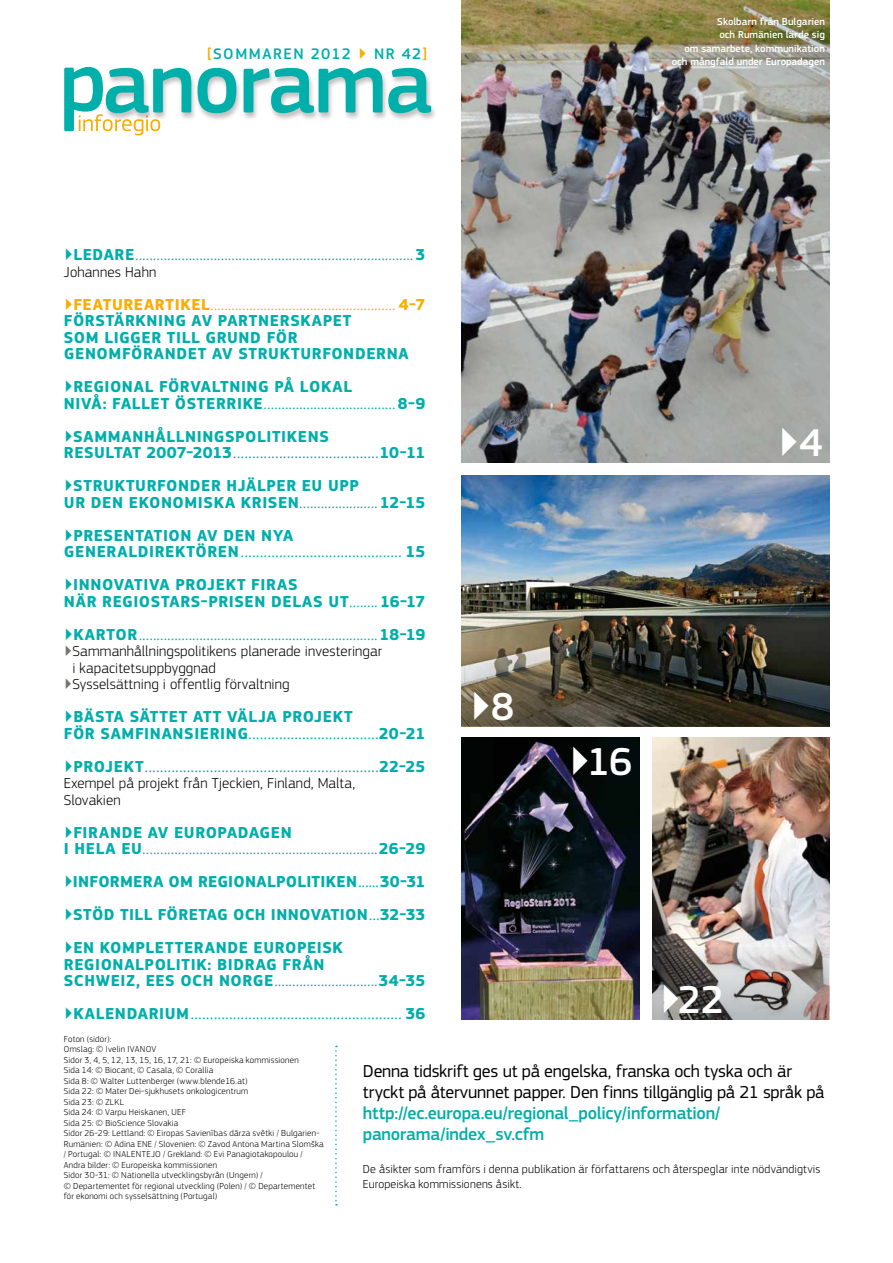
<style>
.page{position:relative;width:893px;height:1263px;background:#fff}
.page>*{position:absolute;margin:0;border:0;box-sizing:border-box;transform-origin:0 0}
.t1{font:500 40.5px "PF Square Sans Pro";color:#fff}
.t2{font:300 21px "PF Square Sans Pro";color:#00aeaa}
.t3{font:300 19.5px "PF Square Sans Pro";color:#00aeaa}
.t4{font:300 19.5px "PF Square Sans Pro";color:#f8ae00}
.t5{font:18px/21px "PF Square Sans Pro";letter-spacing:-.015em;color:#000}
.t6{font:500 18px/21px "PF Square Sans Pro";letter-spacing:-.01em;color:#00aeaa}
.t7{font:700 16.5px/16.5px "PF Square Sans Pro";letter-spacing:.035em;color:#00aeaa}
.t8{font:500 15.9px "PF Square Sans Pro";letter-spacing:.095em;color:#00aeaa}
.t9{font:300 15px/16.5px "PF Square Sans Pro";letter-spacing:.005em;color:#000}
.t10{font:300 12px/15px "PF Square Sans Pro";letter-spacing:.015em;color:#000}
.t11{font:500 10.5px/13.5px "PF Square Sans Pro";color:#fff;text-align:right}
.t12{font:300 9px/10.5px "PF Square Sans Pro";letter-spacing:.025em;color:#000}
.s1{color:#f8ae00}
.s2{font-weight:700;font-size:16.5px}
.s3{font-weight:300;font-size:19.5px}
.s4{color:#73766e}
.s5{font-weight:300;font-size:21px}
</style>
<div class="page">
<svg style="left:335px;top:1046px;width:2px;height:159px"></svg>
<div style="left:103px;top:67px;width:335px;height:55px;background:#000;opacity:.25"></div>
<svg style="left:64px;top:67px;width:367px;height:68px"></svg>
<img style="left:461px;top:0;width:368px;height:463px">
<img style="left:461px;top:738px;width:178px;height:281px">
<img style="left:652px;top:738px;width:177px;height:209px">
<svg style="left:652px;top:947px;width:177px;height:72px;background:#918a88"></svg>
<img style="left:462px;top:475px;width:368px;height:177px">
<svg style="left:461px;top:652px;width:369px;height:74px;background:#423f34"></svg>
<h3 class="t8" style="left:207px;top:45px;width:221px"><span class="s1">[</span>sommaren 2012 <span class="s1">▶</span> Nr 42<span class="s1">]</span></h3>
<p class="t11" style="left:672px;top:15px;width:155px">Skolbarn från Bulgarien<br>och Rumänien lärde sig<br>om samarbete, kommunikation och mångfald under Europadagen</p>
<h3 class="t3" style="left:64px;top:242px;width:363px"><span class="s2">▶LEDARE</span>..............................................................................<span class="s2">3</span></h3>
<h3 class="t9" style="left:64px;top:263px;width:94px">Johannes Hahn</h3>
<h3 class="t4" style="left:64px;top:292px;width:363px"><span class="s2">▶FEATUREARTIKEL</span>.................................................... <span class="s2">4-7</span></h3>
<h3 class="t7" style="left:64px;top:313px;width:346px">FÖRSTÄRKNING AV PARTNERSKAPET<br>SOM LIGGER TILL GRUND FÖR<br>GENOMFÖRANDET AV STRUKTURFONDERNA</h3>
<h3 class="t7" style="left:64px;top:379px;width:286px">▶REGIONAL FÖRVALTNING PÅ LOKAL</h3>
<h3 class="t3" style="left:64px;top:391px;width:363px"><span class="s2">NIVÅ: FALLET ÖSTERRIKE</span>.....................................<span class="s2">8-9</span></h3>
<h3 class="t7" style="left:64px;top:428px;width:267px">▶SAMMANHÅLLNINGSPOLITIKENS</h3>
<h2 class="t2" style="left:64px;top:439px;width:363px"><span class="s2">RESULTAT 2007-2013</span>......................................<span class="s2">10-11</span></h2>
<h3 class="t7" style="left:64px;top:478px;width:363px">▶STRUKTURFONDER HJÄLPER EU UPP<br>UR DEN EKONOMISKA KRISEN<span class="s3">......................</span>12-15</h3>
<h3 class="t7" style="left:64px;top:527px;width:231px">▶PRESENTATION AV DEN NYA</h3>
<h2 class="t2" style="left:64px;top:538px;width:363px"><span class="s2">GENERALDIREKTÖREN</span>.......................................... <span class="s2">15</span></h2>
<h3 class="t7" style="left:64px;top:577px;width:363px">▶INNOVATIVA PROJEKT FIRAS<br>NÄR REGIOSTARS-PRISEN DELAS UT<span class="s3">........</span>16-17</h3>
<h3 class="t7" style="left:64px;top:626px;width:22px">▶KARTOR</h3>
<h3 class="t3" style="left:139px;top:622px;width:288px">...................................................................<span class="s2">18-19</span></h3>
<h3 class="t9" style="left:64px;top:643px;width:320px"><span class="s4">▶</span>Sammanhållningspolitikens planerade investeringar</h3>
<h3 class="t9" style="left:72px;top:659px;width:145px">i kapacitetsuppbyggnad</h3>
<h3 class="t9" style="left:64px;top:676px;width:227px"><span class="s4">▶</span>Sysselsättning i offentlig förvaltning</h3>
<h3 class="t7" style="left:64px;top:709px;width:290px">▶BÄSTA SÄTTET ATT VÄLJA PROJEKT</h3>
<h2 class="t2" style="left:64px;top:719px;width:363px"><span class="s2">FÖR SAMFINANSIERING</span>..................................<span class="s2">20-21</span></h2>
<h3 class="t7" style="left:64px;top:758px;width:21px">▶PROJEKT</h3>
<h2 class="t2" style="left:144px;top:752px;width:282px">.............................................................<span class="s2">22-25</span></h2>
<h3 class="t9" style="left:64px;top:775px;width:293px">Exempel på projekt från Tjeckien, Finland, Malta,<br>Slovakien</h3>
<h3 class="t7" style="left:64px;top:824px;width:229px">▶FIRANDE AV EUROPADAGEN</h3>
<h3 class="t3" style="left:64px;top:836px;width:363px"><span class="s2">I HELA EU</span> ..................................................................<span class="s2">26-29</span></h3>
<h3 class="t7" style="left:64px;top:866px;width:363px;line-height:33px;text-align:justify">▶INFORMERA OM REGIONALPOLITIKEN<span class="s5">......</span>30-31 ▶STÖD TILL FÖRETAG OCH INNOVATION<span class="s5">...</span>32-33 ▶EN KOMPLETTERANDE EUROPEISK</h3>
<h3 class="t7" style="left:64px;top:956px;width:262px">REGIONALPOLITIK: BIDRAG FRÅN<br>SCHWEIZ, EES</h3>
<h3 class="t3" style="left:181px;top:968px;width:246px"><span class="s2">OCH N ORGE</span>.............................<span class="s2">34-35</span></h3>
<h3 class="t7" style="left:64px;top:1006px;width:53px">▶KALENDARIUM</h3>
<h2 class="t2" style="left:191px;top:1000px;width:236px">....................................................... <span class="s2">36</span></h2>
<h1 class="t1" style="left:469px;top:683px;width:47px">▶8</h1>
<h1 class="t1" style="left:568px;top:738px;width:66px">▶16</h1>
<h1 class="t1" style="left:659px;top:976px;width:67px">▶22</h1>
<h1 class="t1" style="left:777px;top:419px;width:47px">▶4</h1>
<p class="t12" style="left:64px;top:1033px;width:261px">Foton (sidor):<br>Omslag: © Ivelin IVANOV<br>Sidor 3, 4, 5, 12, 13, 15, 16, 17, 21: © Europeiska kommissionen<br>Sida 14: © Biocant, © Casala, © Corallia<br>Sida 8: © Walter Luttenberger (www.blende16.at)<br>Sida 22: © Mater Dei-sjukhusets onkologicentrum<br>Sida 23: © ZLKL<br>Sida 24: © Varpu Heiskanen, UEF<br>Sida 25: © BioScience Slovakia<br>Sidor 26-29: Lettland: © Eiropas Savienības dārza svētki / Bulgarien-Rumänien: © Adina ENE / Slovenien: © Zavod Antona Martina Slomška / Portugal: © INALENTEJO / Grekland: © Evi Panagiotakopoulou / Andra bilder: © Europeiska kommissionen<br>Sidor 30-31: © Nationella utvecklingsbyrån (Ungern) /<br>© Departementet för regional utveckling (Polen) / © Departementet för ekonomi och sysselsättning (Portugal)</p>
<h3 class="t5" style="left:363px;top:1060px;width:463px">Denna tidskrift ges ut på engelska, franska och tyska och är tryckt på återvunnet papper. Den finns tillgänglig på 21 språk på</h3>
<h3 class="t6" style="left:363px;top:1103px;width:359px">http://ec.europa.eu/regional_policy/information/ panorama/index_sv.cfm</h3>
<h3 class="t10" style="left:363px;top:1161px;width:459px">De åsikter som framförs i denna publikation är författarens och återspeglar inte nödvändigtvis<br>Europeiska kommissionens åsikt.</h3>
</div>
